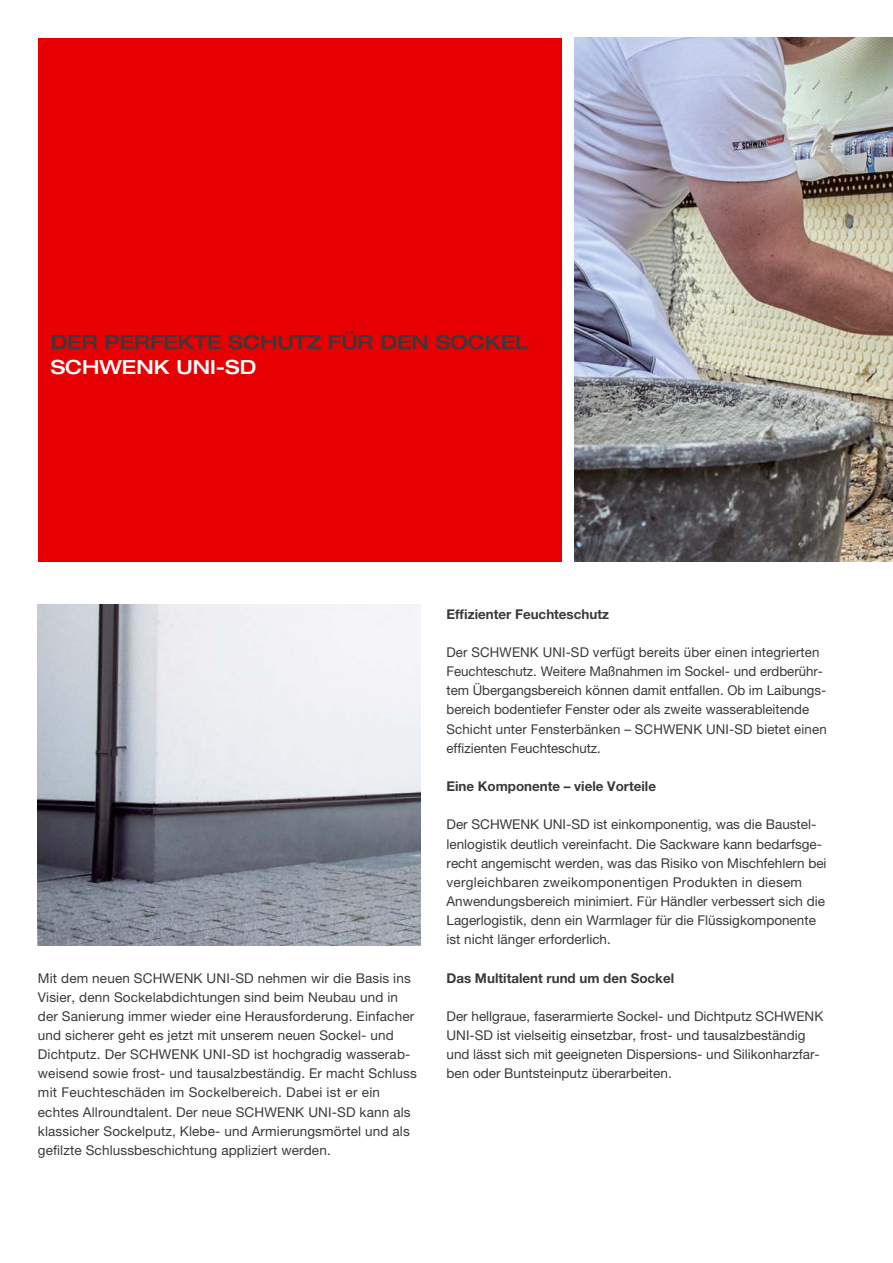
<style>
.page{position:relative;width:893px;height:1263px;background:#fff}
.page>*{position:absolute;margin:0;border:0;box-sizing:border-box;transform-origin:0 0}
.t1{font:500 expanded 19.5px "Helvetica Neue LT Pro";color:#383a3b}
.t2{font:500 expanded 19.5px "Helvetica Neue LT Pro";color:#fff}
.t3{font:13.5px/19.2px "Helvetica Neue LT Pro";color:#383a3b}
.t4{font:700 13.5px "Helvetica Neue LT Pro";color:#383a3b}
</style>
<div class="page">
<div style="left:38px;top:38px;width:523px;height:523px;background:#e70003"></div>
<img style="left:574px;top:38px;width:318px;height:523px">
<img style="left:38px;top:604px;width:383px;height:341px">
<h1 class="t1" style="left:51px;top:330px;width:479px">DER PERFEKTE SCHUTZ FÜR DEN SOCKEL</h1>
<h1 class="t2" style="left:51px;top:356px;width:207px">SCHWENK UNI-SD</h1>
<p class="t4" style="left:446px;top:609px;width:164px">Effizienter Feuchteschutz</p>
<p class="t3" style="left:446px;top:644px;width:381px">Der SCHWENK UNI-SD verfügt bereits über einen integrierten Feuchteschutz. Weitere Maßnahmen im Sockel- und erdberühr&shy;tem Übergangsbereich können damit entfallen. Ob im Laibungs&shy;bereich bodentiefer Fenster oder als zweite wasserableitende Schicht unter Fensterbänken – SCHWENK UNI-SD bietet einen effizienten Feuchteschutz.</p>
<p class="t4" style="left:446px;top:781px;width:211px">Eine Komponente – viele Vorteile</p>
<p class="t3" style="left:446px;top:816px;width:381px">Der SCHWENK UNI-SD ist einkomponentig, was die Baustel&shy;lenlogistik deutlich vereinfacht. Die Sackware kann bedarfsge&shy;recht angemischt werden, was das Risiko von Mischfehlern bei vergleichbaren zweikomponentigen Produkten in diesem Anwendungsbereich minimiert. Für Händler verbessert sich die Lagerlogistik, denn ein Warmlager für die Flüssigkomponente ist nicht länger erforderlich.</p>
<p class="t3" style="left:38px;top:969px;width:380px">Mit dem neuen SCHWENK UNI-SD nehmen wir die Basis ins Visier, denn Sockelabdichtungen sind beim Neubau und in der Sanierung immer wieder eine Herausforderung. Einfacher und sicherer geht es jetzt mit unserem neuen Sockel- und Dichtputz. Der SCHWENK UNI-SD ist hochgradig wasserab&shy;weisend sowie frost- und tausalzbeständig. Er macht Schluss mit Feuchteschäden im Sockelbereich. Dabei ist er ein echtes Allroundtalent. Der neue SCHWENK UNI-SD kann als klassicher Sockelputz, Klebe- und Armierungsmörtel und als gefilzte Schlussbeschichtung appliziert werden.</p>
<p class="t4" style="left:446px;top:972px;width:229px">Das Multitalent rund um den Sockel</p>
<p class="t3" style="left:446px;top:1007px;width:378px">Der hellgraue, faserarmierte Sockel- und Dichtputz SCHWENK UNI-SD ist vielseitig einsetzbar, frost- und tausalzbeständig und lässt sich mit geeigneten Dispersions- und Silikonharzfar&shy;ben oder Buntsteinputz überarbeiten.</p>
</div>
